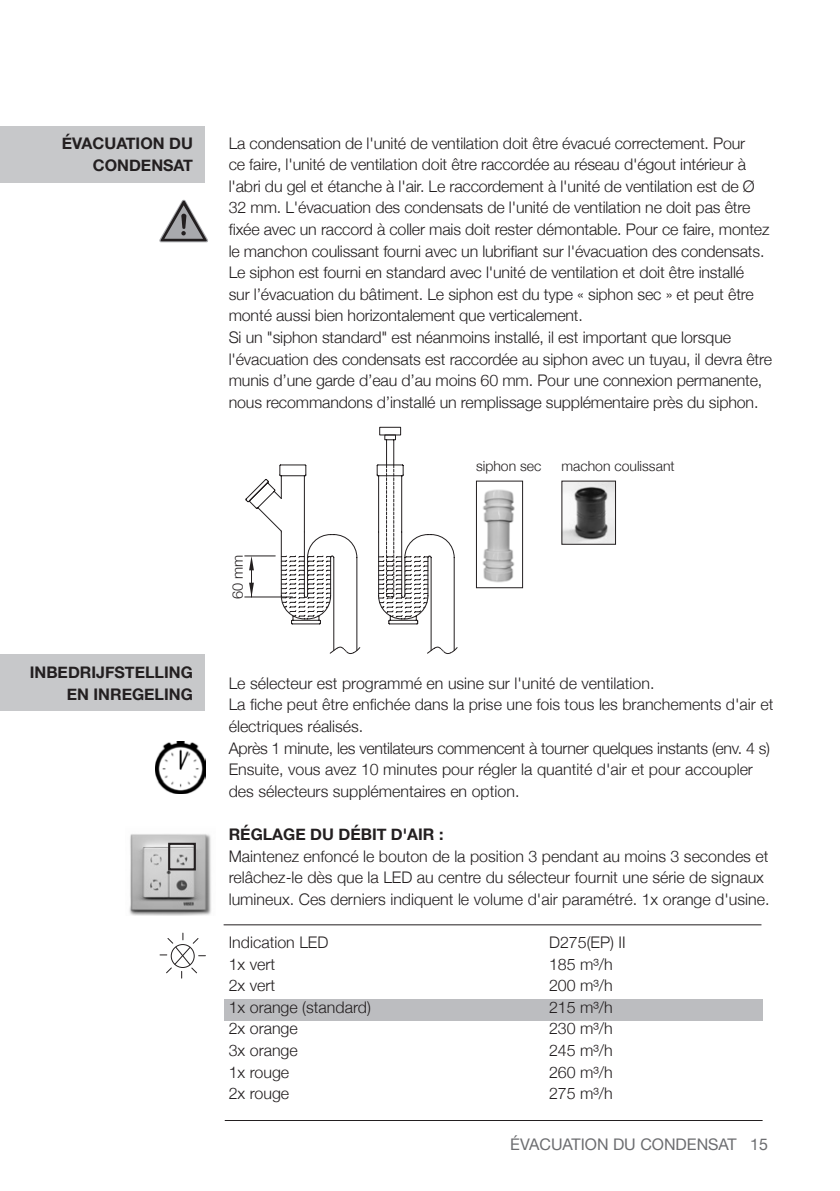
<style>
.page{position:relative;width:840px;height:1191px;background:#fff}
.page>*{position:absolute;margin:0;border:0;box-sizing:border-box;transform-origin:0 0}
.t1{font:300 16px/21.6px "Helvetica Neue";letter-spacing:-.01em;color:#231f20}
.t2{font:700 16px/22px "Helvetica Neue";color:#231f20;text-align:right}
.t3{font:16px "Helvetica Neue";color:#6c6d70}
.t4{font:300 14.6px "Helvetica Neue";color:#231f20}
.t5{font:300 14px "Helvetica Neue";color:#231f20}
</style>
<div class="page">
<div style="left:224px;top:999px;width:538px;height:21px;background:#bcbdc0"></div>
<div style="left:0;top:654px;width:204px;height:57px;background:#c7c8ca"></div>
<div style="left:0;top:126px;width:204px;height:57px;background:#c7c8ca"></div>
<img style="left:155px;top:742px;width:50px;height:51px">
<hr style="left:223px;top:924px;width:538px;height:1px;background:#231f20">
<hr style="left:225px;top:1120px;width:537px;height:1px;background:#231f20">
<img style="left:129px;top:834px;width:82px;height:81px">
<div style="left:168px;top:842px;width:28px;height:28px;border:2px solid #231f20"></div>
<svg style="left:159px;top:200px;width:49px;height:42px"></svg>
<svg style="left:160px;top:933px;width:45px;height:45px"></svg>
<div style="left:384px;top:435px;width:11px;height:5px;border:1px solid #231f20"></div>
<div style="left:379px;top:427px;width:21px;height:8px;border:1px solid #231f20"></div>
<hr style="left:244px;top:555px;width:31px;height:1px;background:#231f20">
<hr style="left:244px;top:596px;width:48px;height:1px;background:#231f20">
<svg style="left:245px;top:440px;width:212px;height:214px"></svg>
<img style="left:563px;top:483px;width:50px;height:59px">
<img style="left:482px;top:489px;width:33px;height:94px">
<div style="left:476px;top:481px;width:46px;height:107px;border:1px solid #231f20"></div>
<p class="t2" style="left:62px;top:133px;width:132px">ÉVACUATION DU<br>CONDENSAT</p>
<p class="t2" style="left:30px;top:661px;width:164px">INBEDRIJFSTELLING</p>
<p class="t2" style="left:67px;top:683px;width:127px">EN INREGELING</p>
<p class="t1" style="left:228px;top:131px;width:542px">La condensation de l'unité de ventilation doit être évacué correctement. Pour<br>ce faire, l'unité de ventilation doit être raccordée au réseau d'égout intérieur à l'abri du gel et étanche à l'air. Le raccordement à l'unité de ventilation est de Ø 32 mm. L'évacuation des condensats de l'unité de ventilation ne doit pas être fixée avec un raccord à coller mais doit rester démontable. Pour ce faire, montez le manchon coulissant fourni avec un lubrifiant sur l'évacuation des condensats.<br>Le siphon est fourni en standard avec l'unité de ventilation et doit être installé<br>sur l’évacuation du bâtiment. Le siphon est du type « siphon sec » et peut être monté aussi bien horizontalement que verticalement.</p>
<p class="t1" style="left:228px;top:325px;width:544px">Si un "siphon standard" est néanmoins installé, il est important que lorsque l'évacuation des condensats est raccordée au siphon avec un tuyau, il devra être munis d’une garde d’eau d’au moins 60 mm. Pour une connexion permanente, nous recommandons d’installé un remplissage supplémentaire près du siphon.</p>
<p class="t4" style="left:226px;top:599px;width:46px;rotate:-90deg">60 mm</p>
<p class="t5" style="left:476px;top:455px;width:67px">siphon sec</p>
<p class="t5" style="left:561px;top:455px;width:115px">machon coulissant</p>
<p class="t1" style="left:228px;top:671px;width:427px">Le sélecteur est programmé en usine sur l'unité de ventilation.</p>
<p class="t1" style="left:228px;top:692px;width:546px">La fiche peut être enfichée dans la prise une fois tous les branchements d'air et électriques réalisés.</p>
<p class="t1" style="left:228px;top:736px;width:542px">Après 1 minute, les ventilateurs commencent à tourner quelques instants (env. 4 s)</p>
<p class="t1" style="left:228px;top:757px;width:525px">Ensuite, vous avez 10 minutes pour régler la quantité d'air et pour accoupler des sélecteurs supplémentaires en option.</p>
<p class="t2" style="left:228px;top:823px;width:216px">RÉGLAGE DU DÉBIT D'AIR :</p>
<p class="t1" style="left:228px;top:844px;width:542px">Maintenez enfoncé le bouton de la position 3 pendant au moins 3 secondes et relâchez-le dès que la LED au centre du sélecteur fournit une série de signaux lumineux. Ces derniers indiquent le volume d'air paramétré. 1x orange d'usine.</p>
<p class="t1" style="left:228px;top:930px;width:101px">Indication LED</p>
<p class="t1" style="left:548px;top:930px;width:78px">D275(EP) II</p>
<p class="t1" style="left:228px;top:952px;width:48px">1x vert</p>
<p class="t1" style="left:548px;top:952px;width:65px">185 m³/h</p>
<p class="t1" style="left:228px;top:973px;width:48px">2x vert</p>
<p class="t1" style="left:548px;top:973px;width:65px">200 m³/h</p>
<p class="t1" style="left:228px;top:995px;width:143px">1x orange (standard)</p>
<p class="t1" style="left:548px;top:995px;width:65px">215 m³/h</p>
<p class="t1" style="left:228px;top:1016px;width:71px">2x orange</p>
<p class="t1" style="left:548px;top:1016px;width:65px">230 m³/h</p>
<p class="t1" style="left:228px;top:1038px;width:71px">3x orange</p>
<p class="t1" style="left:548px;top:1038px;width:65px">245 m³/h</p>
<p class="t1" style="left:228px;top:1060px;width:62px">1x rouge</p>
<p class="t1" style="left:548px;top:1060px;width:65px">260 m³/h</p>
<p class="t1" style="left:228px;top:1081px;width:62px">2x rouge</p>
<p class="t1" style="left:548px;top:1081px;width:65px">275 m³/h</p>
<p class="t3" style="left:510px;top:1132px;width:259px">ÉVACUATION DU CONDENSAT 15</p>
</div>
